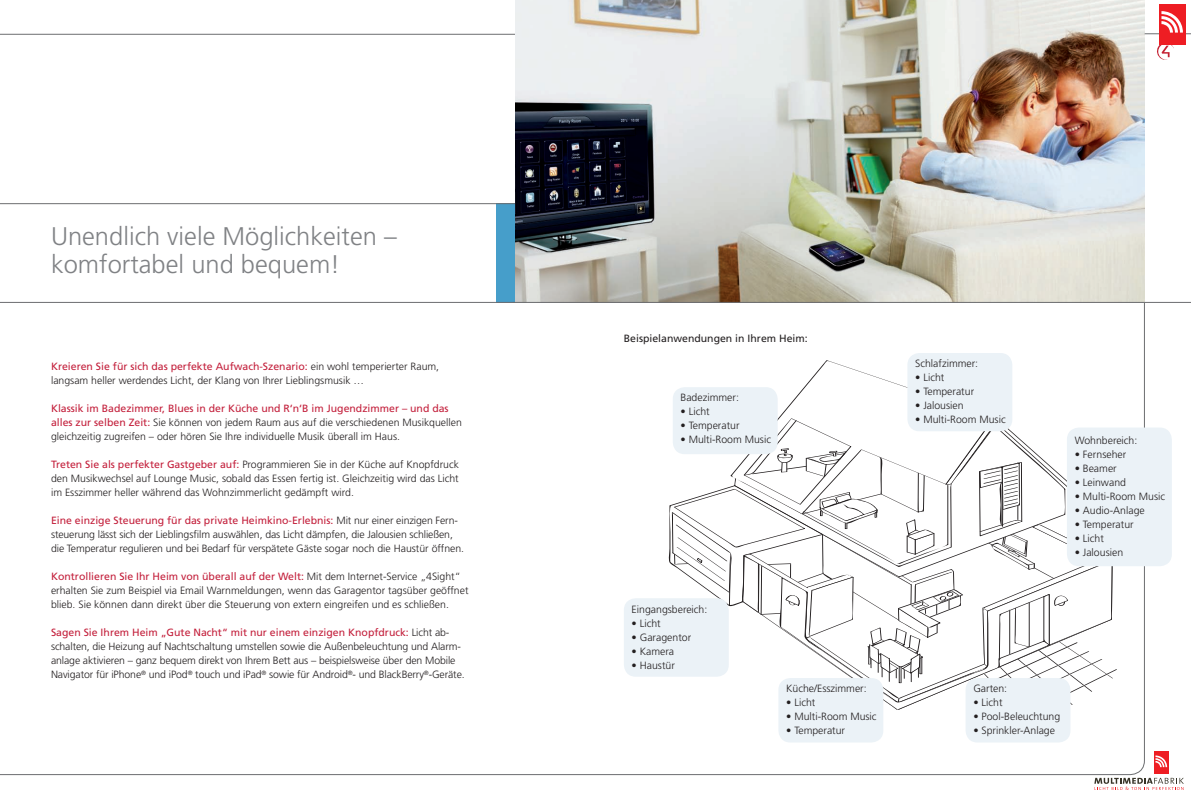
<style>
.page{position:relative;width:1191px;height:794px;background:#fff}
.page>*{position:absolute;margin:0;border:0;box-sizing:border-box;transform-origin:0 0}
.t1{font:300 25.5px/28px "Frutiger";color:#808285}
.t2{font:300 10.5px/14px "Frutiger";color:#231f20}
.t3{font:10.5px "Frutiger";color:#231f20}
.s1{font-weight:400;color:#c31f3b}
</style>
<div class="page">
<svg style="left:768px;top:360px;width:139px;height:56px"></svg>
<svg style="left:668px;top:416px;width:449px;height:294px"></svg>
<div style="left:673px;top:387px;width:104px;height:67px;background:#ebf2f7;border-radius:12px"></div>
<div style="left:907px;top:353px;width:105px;height:78px;background:#ebf2f7;border-radius:12px"></div>
<div style="left:624px;top:598px;width:105px;height:78px;background:#ebf2f7;border-radius:12px"></div>
<div style="left:778px;top:678px;width:105px;height:64px;background:#ebf2f7;border-radius:12px"></div>
<div style="left:965px;top:678px;width:105px;height:64px;background:#ebf2f7;border-radius:12px"></div>
<div style="left:1067px;top:427px;width:104px;height:139px;background:#ebf2f7;border-radius:12px"></div>
<svg style="left:1157px;top:45px;width:17px;height:15px"></svg>
<svg style="left:0;top:203px;width:515px;height:100px"></svg>
<img style="left:515px;top:0;width:629px;height:302px">
<hr style="left:513px;top:302px;width:678px;height:1px;background:#6c6d70">
<hr style="left:1144px;top:34px;width:47px;height:1px;background:#6c6d70">
<svg style="left:1094px;top:778px;width:89px;height:12px"></svg>
<div style="left:1154px;top:751px;width:14px;height:22px;background:#ee1d23"></div>
<svg style="left:1155px;top:755px;width:12px;height:12px"></svg>
<div style="left:1159px;top:4px;width:26px;height:41px;background:#ee1d23"></div>
<svg style="left:1161px;top:11px;width:22px;height:22px"></svg>
<h1 class="t1" style="left:51px;top:222px;width:347px">Unendlich viele Möglichkeiten – komfortabel und bequem!</h1>
<p class="t2" style="left:51px;top:359px;width:389px"><span class="s1">Kreieren Sie für sich das perfekte Aufwach-Szenario:</span> ein wohl temperierter Raum, langsam heller werdendes Licht, der Klang von Ihrer Lieblingsmusik …</p>
<p class="t2" style="left:51px;top:401px;width:412px"><span class="s1">Klassik im Badezimmer, Blues in der Küche und R‘n‘B im Jugendzimmer – und das alles zur selben Zeit:</span> Sie können von jedem Raum aus auf die verschiedenen Musikquellen gleichzeitig zugreifen – oder hören Sie Ihre individuelle Musik überall im Haus.</p>
<p class="t2" style="left:51px;top:457px;width:409px;text-align:justify"><span class="s1">Treten Sie als perfekter Gastgeber auf:</span> Programmieren Sie in der Küche auf Knopfdruck den Musikwechsel auf Lounge Music, sobald das Essen fertig ist. Gleichzeitig wird das Licht im Esszimmer heller während das Wohnzimmerlicht gedämpft wird.</p>
<p class="t2" style="left:51px;top:513px;width:415px"><span class="s1">Eine einzige Steuerung für das private Heimkino-Erlebnis:</span> Mit nur einer einzigen Fern&shy;steuerung lässt sich der Lieblingsfilm auswählen, das Licht dämpfen, die Jalousien schließen, die Temperatur regulieren und bei Bedarf für verspätete Gäste sogar noch die Haustür öffnen.</p>
<p class="t2" style="left:51px;top:569px;width:419px"><span class="s1">Kontrollieren Sie Ihr Heim von überall auf der Welt:</span> Mit dem Internet-Service „4Sight“ erhalten Sie zum Beispiel via Email Warnmeldungen, wenn das Garagentor tagsüber geöffnet blieb. Sie können dann direkt über die Steuerung von extern eingreifen und es schließen.</p>
<p class="t2" style="left:51px;top:625px;width:415px"><span class="s1">Sagen Sie Ihrem Heim „Gute Nacht“ mit nur einem einzigen Knopfdruck:</span> Licht ab&shy;schalten, die Heizung auf Nachtschaltung umstellen sowie die Außenbeleuchtung und Alarm&shy;anlage aktivieren – ganz bequem direkt von Ihrem Bett aus – beispielsweise über den Mobile Navigator für iPhone<sup>®</sup> und iPod<sup>®</sup> touch und iPad<sup>®</sup> sowie für Android<sup>®</sup>- und BlackBerry<sup>®</sup>-Geräte.</p>
<p class="t3" style="left:624px;top:332px;width:185px">Beispielanwendungen in Ihrem Heim:</p>
<p class="t2" style="left:680px;top:391px;width:60px">Badezimmer:</p>
<p class="t2" style="left:680px;top:405px;width:31px">• Licht</p>
<p class="t2" style="left:680px;top:419px;width:60px">• Temperatur</p>
<p class="t2" style="left:680px;top:433px;width:92px">• Multi-Room Music</p>
<p class="t2" style="left:631px;top:602px;width:77px">Eingangsbereich:</p>
<p class="t2" style="left:631px;top:616px;width:31px">• Licht</p>
<p class="t2" style="left:631px;top:630px;width:61px">• Garagentor</p>
<p class="t2" style="left:631px;top:644px;width:44px">• Kamera</p>
<p class="t2" style="left:631px;top:658px;width:45px">• Haustür</p>
<p class="t2" style="left:786px;top:681px;width:82px">Küche/Esszimmer:</p>
<p class="t2" style="left:786px;top:695px;width:31px">• Licht</p>
<p class="t2" style="left:786px;top:709px;width:92px">• Multi-Room Music</p>
<p class="t2" style="left:786px;top:723px;width:60px">• Temperatur</p>
<p class="t2" style="left:915px;top:357px;width:64px">Schlafzimmer:</p>
<p class="t2" style="left:915px;top:371px;width:31px">• Licht</p>
<p class="t2" style="left:915px;top:384px;width:60px">• Temperatur</p>
<p class="t2" style="left:915px;top:398px;width:50px">• Jalousien</p>
<p class="t2" style="left:915px;top:412px;width:92px">• Multi-Room Music</p>
<p class="t2" style="left:1074px;top:433px;width:64px">Wohnbereich:</p>
<p class="t2" style="left:1074px;top:447px;width:53px">• Fernseher</p>
<p class="t2" style="left:1074px;top:461px;width:43px">• Beamer</p>
<p class="t2" style="left:1074px;top:475px;width:53px">• Leinwand</p>
<p class="t2" style="left:1074px;top:489px;width:92px">• Multi-Room Music</p>
<p class="t2" style="left:1074px;top:503px;width:72px">• Audio-Anlage</p>
<p class="t2" style="left:1074px;top:517px;width:60px">• Temperatur</p>
<p class="t2" style="left:1074px;top:531px;width:31px">• Licht</p>
<p class="t2" style="left:1074px;top:545px;width:50px">• Jalousien</p>
<p class="t2" style="left:973px;top:681px;width:35px">Garten:</p>
<p class="t2" style="left:973px;top:695px;width:31px">• Licht</p>
<p class="t2" style="left:973px;top:709px;width:88px">• Pool-Beleuchtung</p>
<p class="t2" style="left:973px;top:723px;width:83px">• Sprinkler-Anlage</p>
</div>
